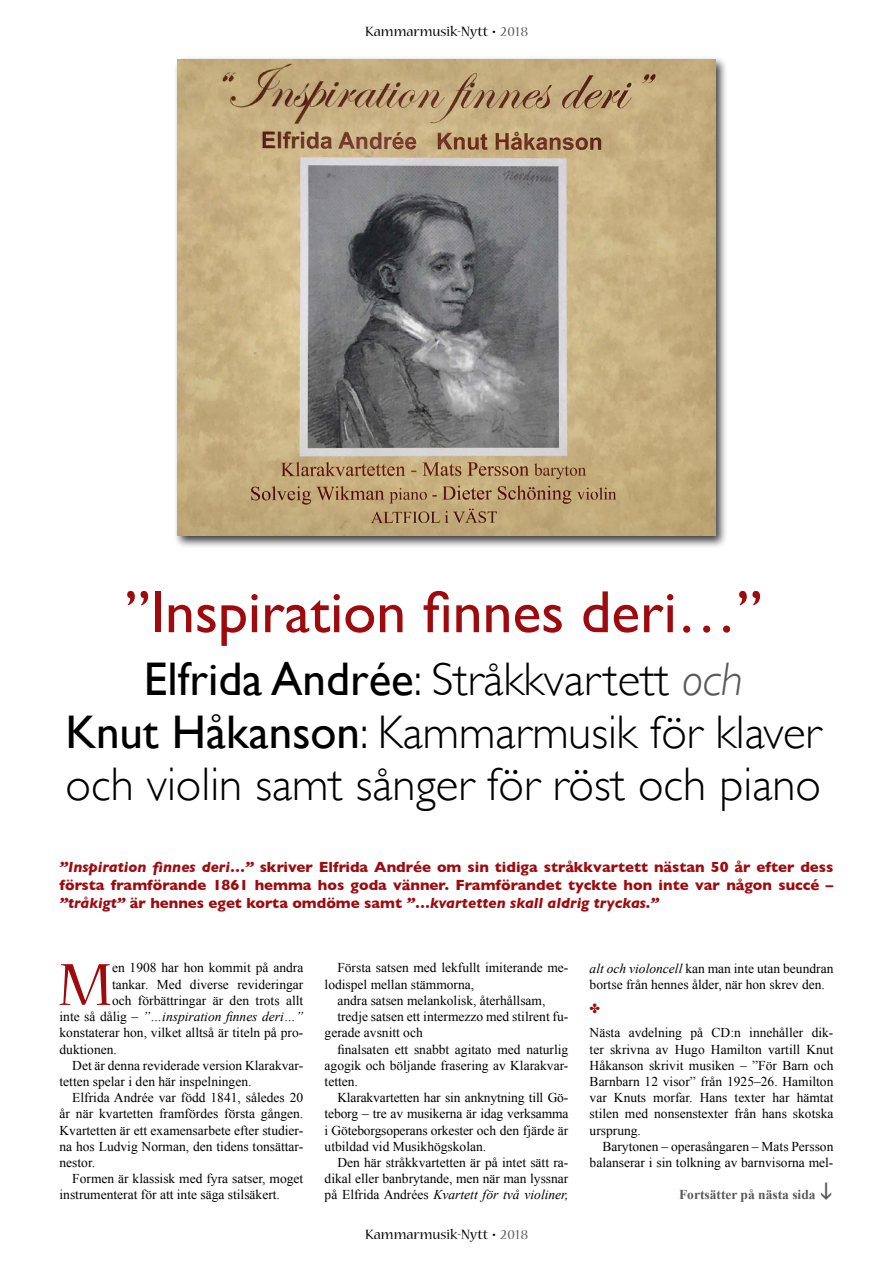
<style>
.page{position:relative;width:893px;height:1263px;background:#fff}
.page>*{position:absolute;margin:0;border:0;box-sizing:border-box;transform-origin:0 0}
.t1{font:66.15px "Nueva Std";color:#9e0b0f}
.t2{font:59.85px "Gill Sans";color:#9e0b0f}
.t3{font:300 47.1px/52.5px "Gill Sans";color:#000;text-align:center}
.t4{font:700 15px/18px "Gill Sans";color:#9e0b0f;text-align:justify}
.t5{font:15px "Nueva Std";color:#000}
.t6{font:13.5px/16.2px "Times New Roman";color:#000}
.t7{font:italic 13.5px "Times New Roman";color:#000}
.t8{font:700 13.5px "Times New Roman";color:#58595b}
.s1{font-weight:700}
.s2{color:#58595b}
.s3{font-weight:400}
.s4{font-style:italic;color:#58595b}
.s5{font-style:italic}
.s6{font-style:normal}
</style>
<div class="page">
<div style="left:174px;top:56px;width:554px;height:492px;background:#000;opacity:.75"></div>
<img style="left:177px;top:60px;width:539px;height:476px">
<p class="t5" style="left:365px;top:24px;width:164px">Kammarmusik-Nytt <span class="s1">•</span> <span class="s2">2018</span></p>
<h2 class="t2" style="left:125px;top:577px;width:639px">”Inspiration finnes deri…”</h2>
<h3 class="t3" style="left:65px;top:651px;width:757px"><span class="s3">Elfrida Andrée</span>: Stråkkvartett <span class="s4">och<br></span><span class="s3">Knut Håkanson</span>: Kammarmusik för klaver och violin samt sånger för röst och piano</h3>
<p class="t4" style="left:60px;top:857px;width:775px"><span class="s5">”Inspiration finnes deri…”</span> skriver Elfrida Andrée om sin tidiga stråkkvartett nästan 50 år efter dess första framförande 1861 hemma hos goda vänner. Framförandet tyckte hon inte var någon succé – <span class="s5">”tråkigt”</span> är hennes eget korta omdöme samt <span class="s5">”…kvartetten skall aldrig tryckas.”</span></p>
<h1 class="t1" style="left:59px;top:954px;width:55px">M</h1>
<p class="t6" style="left:112px;top:960px;width:193px">en 1908 har hon kommit på andra</p>
<p class="t6" style="left:112px;top:976px;width:193px">tankar. Med diverse revideringar</p>
<p class="t6" style="left:112px;top:992px;width:193px">och förbättringar är den trots allt</p>
<p class="t7" style="left:60px;top:1007px;width:245px"><span class="s6">inte så dålig –</span> ”…inspiration finnes deri…”</p>
<p class="t6" style="left:60px;top:1024px;width:245px">konstaterar hon, vilket alltså är titeln på pro-</p>
<p class="t6" style="left:60px;top:1041px;width:59px">duktionen.</p>
<p class="t6" style="left:72px;top:1057px;width:233px">Det är denna reviderade version Klarakvar-</p>
<p class="t6" style="left:60px;top:1073px;width:193px">tetten spelar i den här inspelningen.</p>
<p class="t6" style="left:72px;top:1089px;width:233px">Elfrida Andrée var född 1841, således 20</p>
<p class="t6" style="left:60px;top:1105px;width:245px">år när kvartetten framfördes första gången.</p>
<p class="t6" style="left:60px;top:1122px;width:245px">Kvartetten är ett examensarbete efter studier-</p>
<p class="t6" style="left:60px;top:1138px;width:245px">na hos Ludvig Norman, den tidens tonsättar-</p>
<p class="t6" style="left:60px;top:1154px;width:37px">nestor.</p>
<p class="t6" style="left:72px;top:1170px;width:233px">Formen är klassisk med fyra satser, moget</p>
<p class="t6" style="left:60px;top:1186px;width:222px">instrumenterat för att inte säga stilsäkert.</p>
<p class="t6" style="left:337px;top:960px;width:233px">Första satsen med lekfullt imiterande me-</p>
<p class="t6" style="left:325px;top:976px;width:151px">lodispel mellan stämmorna,</p>
<p class="t6" style="left:337px;top:992px;width:210px">andra satsen melankolisk, återhållsam,</p>
<p class="t6" style="left:337px;top:1008px;width:233px">tredje satsen ett intermezzo med stilrent fu-</p>
<p class="t6" style="left:325px;top:1024px;width:100px">gerade avsnitt och</p>
<p class="t6" style="left:337px;top:1041px;width:233px">finalsaten ett snabbt agitato med naturlig</p>
<p class="t6" style="left:325px;top:1057px;width:245px">agogik och böljande frasering av Klarakvar-</p>
<p class="t6" style="left:325px;top:1073px;width:35px">tetten.</p>
<p class="t6" style="left:337px;top:1089px;width:233px">Klarakvartetten har sin anknytning till Gö-</p>
<p class="t6" style="left:325px;top:1105px;width:245px">teborg – tre av musikerna är idag verksamma</p>
<p class="t6" style="left:325px;top:1122px;width:245px">i Göteborgsoperans orkester och den fjärde är</p>
<p class="t6" style="left:325px;top:1138px;width:163px">utbildad vid Musikhögskolan.</p>
<p class="t6" style="left:337px;top:1154px;width:233px">Den här stråkkvartetten är på intet sätt ra-</p>
<p class="t6" style="left:325px;top:1170px;width:245px">dikal eller banbrytande, men när man lyssnar</p>
<p class="t7" style="left:325px;top:1185px;width:245px"><span class="s6">på Elfrida Andrées</span> Kvartett för två violiner,</p>
<p class="t5" style="left:365px;top:1228px;width:164px">Kammarmusik-Nytt <span class="s1">•</span> <span class="s2">2018</span></p>
<p class="t6" style="left:590px;top:960px;width:245px"><span class="s5">alt och violoncell</span> kan man inte utan beundran bortse från hennes ålder, när hon skrev den.</p>
<p class="t6" style="left:590px;top:1024px;width:245px;text-align:justify">Nästa avdelning på CD:n innehåller dik&shy;ter skrivna av Hugo Hamilton vartill Knut Håkanson skrivit musiken – ”För Barn och Barnbarn 12 visor” från 1925–26. Hamilton var Knuts morfar. Hans texter har hämtat stilen med nonsenstexter från hans skotska ursprung.</p>
<p class="t6" style="left:590px;top:1138px;width:245px;text-align:right">Barytonen – operasångaren – Mats Persson balanserar i sin tolkning av barnvisorna mel-</p>
<p class="t8" style="left:679px;top:1185px;width:138px">Fortsätter på nästa sida</p>
</div>
